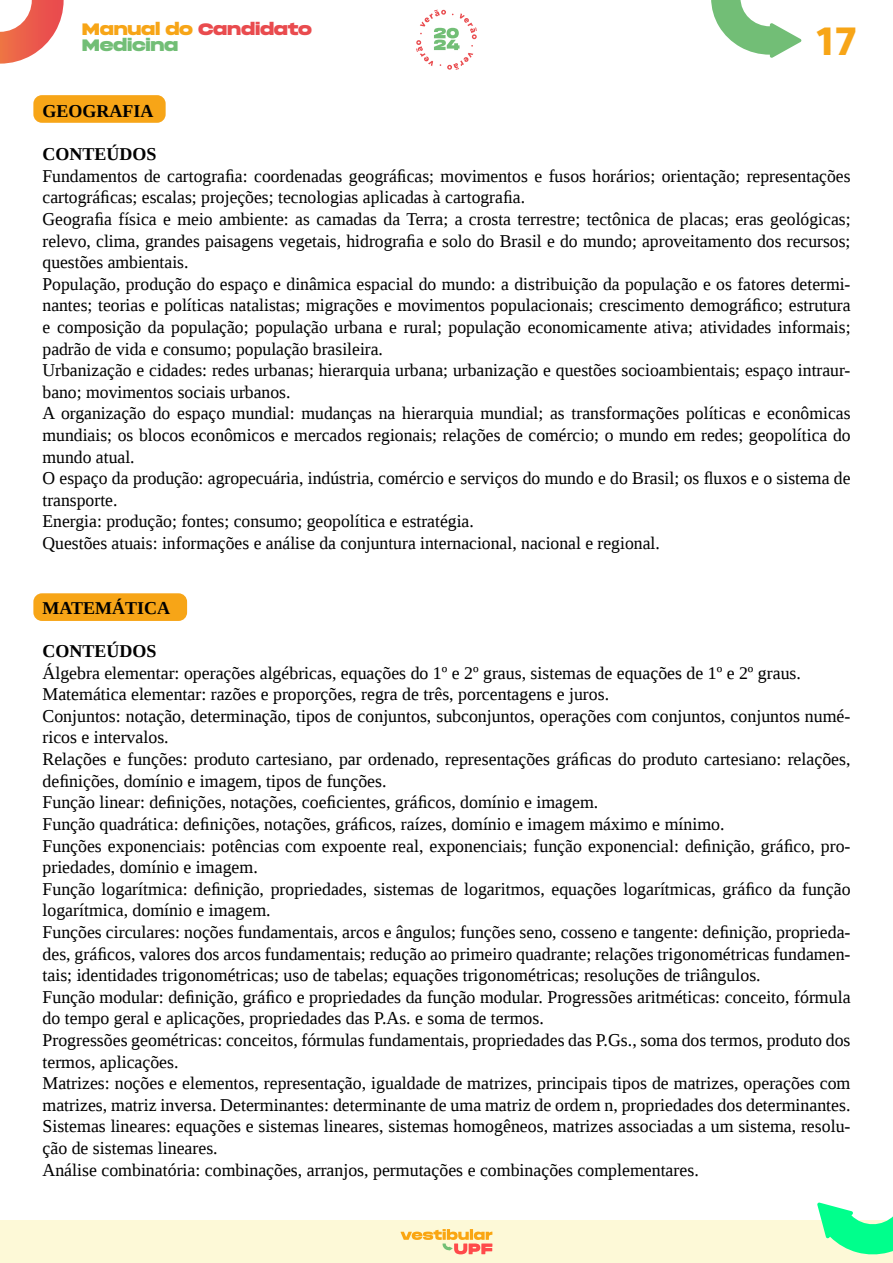
<style>
.page{position:relative;width:893px;height:1263px;background:#fff}
.page>*{position:absolute;margin:0;border:0;box-sizing:border-box;transform-origin:0 0}
.t1{font:700 39px "Bergen Text";color:#f7a517;scale:1.05 1}
.t2{font:18px/21.6px "Liberation Serif";color:#000}
.t3{font:700 18px "Liberation Serif";color:#000}
.t4{font:16.5px/16.5px "Phonk Regular DEMO";letter-spacing:-.02em;color:#e94b4e}
.s1{color:#f7a517}
.s2{color:#72be76}
</style>
<div class="page">
<svg style="left:0;top:0;width:64px;height:64px"></svg>
<div style="left:0;top:1220px;width:893px;height:43px;background:#fdf9d7"></div>
<svg style="left:400px;top:1229px;width:92px;height:25px"></svg>
<svg style="left:711px;top:0;width:91px;height:58px"></svg>
<svg style="left:817px;top:1202px;width:76px;height:53px"></svg>
<svg style="left:416px;top:10px;width:61px;height:60px"></svg>
<div style="left:33px;top:95px;width:133px;height:28px;background:#f7a517;border-radius:9px"></div>
<div style="left:33px;top:593px;width:154px;height:28px;background:#f7a517;border-radius:9px"></div>
<p class="t4" style="left:82px;top:21px;width:232px"><span class="s1">Manual do</span> Candidato<br><span class="s2">Medicina</span></p>
<h1 class="t1" style="left:816px;top:14px;width:40px">17</h1>
<p class="t3" style="left:43px;top:99px;width:113px">GEOGRAFIA</p>
<p class="t3" style="left:43px;top:142px;width:116px">CONTEÚDOS</p>
<p class="t2" style="left:43px;top:165px;width:810px">Fundamentos de cartografia: coordenadas geográficas; movimentos e fusos horários; orientação; representações cartográficas; escalas; projeções; tecnologias aplicadas à cartografia.<br>Geografia física e meio ambiente: as camadas da Terra; a crosta terrestre; tectônica de placas; eras geológicas; relevo, clima, grandes paisagens vegetais, hidrografia e solo do Brasil e do mundo; aproveitamento dos recursos; questões ambientais.<br>População, produção do espaço e dinâmica espacial do mundo: a distribuição da população e os fatores determi&shy;nantes; teorias e políticas natalistas; migrações e movimentos populacionais; crescimento demográfico; estrutura e composição da população; população urbana e rural; população economicamente ativa; atividades informais; padrão de vida e consumo; população brasileira.<br>Urbanização e cidades: redes urbanas; hierarquia urbana; urbanização e questões socioambientais; espaço intraur&shy;bano; movimentos sociais urbanos.<br>A organização do espaço mundial: mudanças na hierarquia mundial; as transformações políticas e econômicas mundiais; os blocos econômicos e mercados regionais; relações de comércio; o mundo em redes; geopolítica do mundo atual.<br>O espaço da produção: agropecuária, indústria, comércio e serviços do mundo e do Brasil; os fluxos e o sistema de transporte.<br>Energia: produção; fontes; consumo; geopolítica e estratégia.<br>Questões atuais: informações e análise da conjuntura internacional, nacional e regional.</p>
<p class="t3" style="left:43px;top:596px;width:129px">MATEMÁTICA</p>
<p class="t3" style="left:43px;top:639px;width:116px">CONTEÚDOS</p>
<p class="t2" style="left:43px;top:662px;width:809px">Álgebra elementar: operações algébricas, equações do 1º e 2º graus, sistemas de equações de 1º e 2º graus.<br>Matemática elementar: razões e proporções, regra de três, porcentagens e juros.<br>Conjuntos: notação, determinação, tipos de conjuntos, subconjuntos, operações com conjuntos, conjuntos numé&shy;ricos e intervalos.<br>Relações e funções: produto cartesiano, par ordenado, representações gráficas do produto cartesiano: relações, definições, domínio e imagem, tipos de funções.<br>Função linear: definições, notações, coeficientes, gráficos, domínio e imagem.<br>Função quadrática: definições, notações, gráficos, raízes, domínio e imagem máximo e mínimo.<br>Funções exponenciais: potências com expoente real, exponenciais; função exponencial: definição, gráfico, pro&shy;priedades, domínio e imagem.<br>Função logarítmica: definição, propriedades, sistemas de logaritmos, equações logarítmicas, gráfico da função logarítmica, domínio e imagem.<br>Funções circulares: noções fundamentais, arcos e ângulos; funções seno, cosseno e tangente: definição, proprieda&shy;des, gráficos, valores dos arcos fundamentais; redução ao primeiro quadrante; relações trigonométricas fundamen&shy;tais; identidades trigonométricas; uso de tabelas; equações trigonométricas; resoluções de triângulos.<br>Função modular: definição, gráfico e propriedades da função modular. Progressões aritméticas: conceito, fórmula do tempo geral e aplicações, propriedades das P.As. e soma de termos.<br>Progressões geométricas: conceitos, fórmulas fundamentais, propriedades das P.Gs., soma dos termos, produto dos termos, aplicações.<br>Matrizes: noções e elementos, representação, igualdade de matrizes, principais tipos de matrizes, operações com matrizes, matriz inversa. Determinantes: determinante de uma matriz de ordem n, propriedades dos determinantes.<br>Sistemas lineares: equações e sistemas lineares, sistemas homogêneos, matrizes associadas a um sistema, resolu&shy;ção de sistemas lineares.<br>Análise combinatória: combinações, arranjos, permutações e combinações complementares.</p>
</div>
